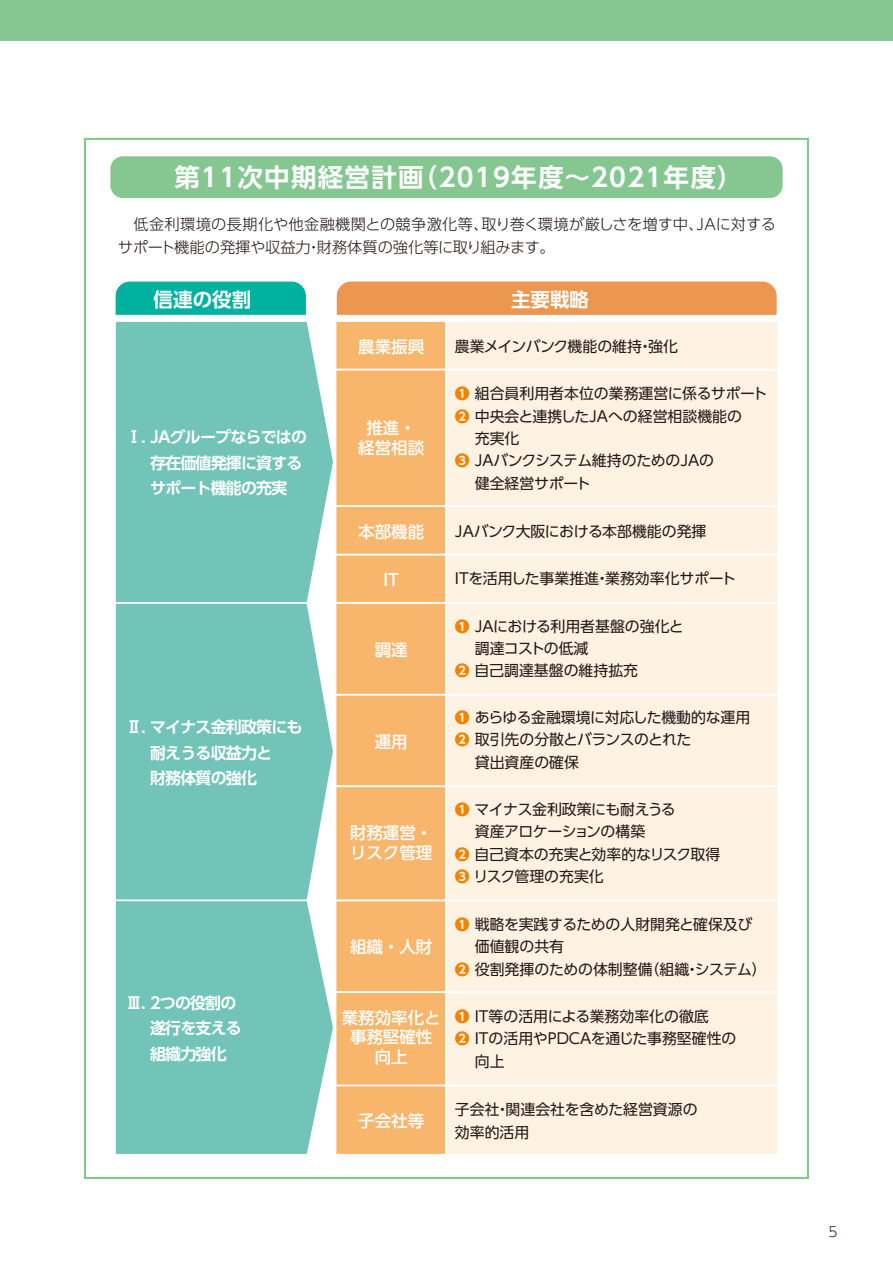
<style>
.page{position:relative;width:893px;height:1263px;background:#fff}
.page>*{position:absolute;margin:0;border:0;box-sizing:border-box;transform-origin:0 0}
.t1{font:25.5px "UD Shin Go NT Pro De Bold 90 pv RKSJ H";letter-spacing:.05em;color:#fff}
.t2{font:19.5px "UD Shin Go Pro De Bold 90 pv RKSJ H";color:#fff}
.t3{font:16.5px/19.8px "UD Shin Go Pro Medium 90 pv RKSJ H";color:#fff;text-align:center}
.t4{font:15.9px/25.5px "UD Shin Go Pro De Bold 90 pv RKSJ H";letter-spacing:-.05em;color:#fff}
.t5{font:15.3px/23.4px "UD Shin Go Pr 6 N Light 90 pv RKSJ H";color:#231916}
.t6{font:14.85px/22.4px "UD Shin Go Pro Regular 90 pv RKSJ H";color:#231916}
.t7{font:14.85px/22.4px "UD Shin Go Pro Regular 90 pv RKSJ H";letter-spacing:-.02em;color:#231916}
.t8{font:14.85px "UD Shin Go Pro Regular 90 pv RKSJ H";letter-spacing:-.035em;color:#231916}
.t9{font:13.8px "UD Shin Go Pr 6 N Light 90 pv RKSJ H";color:#231916}
.s1{font-family:"UD Shin Go Pro Bold 90 pv RKSJ H";color:#f08300}
</style>
<div class="page">
<div style="left:0;top:0;width:893px;height:40px;background:#86c791"></div>
<svg style="left:115px;top:321px;width:218px;height:280px;background:#7ac7bb"></svg>
<svg style="left:115px;top:601px;width:218px;height:298px;background:#7bc8bc"></svg>
<svg style="left:115px;top:899px;width:218px;height:255px;background:#7bc8bc"></svg>
<svg style="left:115px;top:281px;width:192px;height:35px;background:#11b6a6"></svg>
<svg style="left:336px;top:281px;width:442px;height:34px;background:#eb9a55"></svg>
<div style="left:338px;top:323px;width:106px;height:829px;background:#f7b66c"></div>
<div style="left:335px;top:320px;width:112px;height:50px;border:2px solid #fff"></div>
<div style="left:335px;top:369px;width:112px;height:138px;border:2px solid #fff"></div>
<div style="left:335px;top:505px;width:112px;height:50px;border:2px solid #fff"></div>
<div style="left:335px;top:554px;width:112px;height:50px;border:2px solid #fff"></div>
<div style="left:335px;top:602px;width:112px;height:93px;border:2px solid #fff"></div>
<div style="left:335px;top:694px;width:112px;height:93px;border:2px solid #fff"></div>
<div style="left:335px;top:785px;width:112px;height:116px;border:2px solid #fff"></div>
<div style="left:335px;top:900px;width:112px;height:93px;border:2px solid #fff"></div>
<div style="left:335px;top:991px;width:112px;height:95px;border:2px solid #fff"></div>
<div style="left:335px;top:1085px;width:112px;height:70px;border:2px solid #fff"></div>
<div style="left:448px;top:323px;width:328px;height:829px;background:#fef2e3"></div>
<div style="left:445px;top:320px;width:334px;height:50px;border:2px solid #fff"></div>
<div style="left:445px;top:369px;width:334px;height:138px;border:2px solid #fff"></div>
<div style="left:445px;top:505px;width:334px;height:50px;border:2px solid #fff"></div>
<div style="left:445px;top:554px;width:334px;height:50px;border:2px solid #fff"></div>
<div style="left:445px;top:602px;width:334px;height:93px;border:2px solid #fff"></div>
<div style="left:445px;top:694px;width:334px;height:93px;border:2px solid #fff"></div>
<div style="left:445px;top:785px;width:334px;height:116px;border:2px solid #fff"></div>
<div style="left:445px;top:900px;width:334px;height:93px;border:2px solid #fff"></div>
<div style="left:445px;top:991px;width:334px;height:95px;border:2px solid #fff"></div>
<div style="left:445px;top:1085px;width:334px;height:70px;border:2px solid #fff"></div>
<div style="left:110px;top:156px;width:673px;height:42px;background:#86c791;border-radius:13px"></div>
<h1 class="t1" style="left:174px;top:168px;width:570px">第11次中期経営計画（2019年度～2021年度）</h1>
<p class="t5" style="left:118px;top:215px;width:660px">　低金利環境の長期化や他金融機関との競争激化等、取り巻く環境が厳しさを増す中、JAに対するサポート機能の発揮や収益力・財務体質の強化等に取り組みます。</p>
<h2 class="t2" style="left:154px;top:292px;width:99px">信連の役割</h2>
<h2 class="t2" style="left:511px;top:292px;width:79px">主要戦略</h2>
<p class="t3" style="left:358px;top:339px;width:67px">農業振興</p>
<p class="t8" style="left:455px;top:340px;width:224px">農業メインバンク機能の維持・強化</p>
<p class="t4" style="left:150px;top:427px;width:158px;text-indent:-24px">Ⅰ. JAグループならではの存在価値発揮に資するサポート機能の充実</p>
<p class="t4" style="left:150px;top:717px;width:154px;text-indent:-24px">Ⅱ. マイナス金利政策にも耐えうる収益力と<br>財務体質の強化</p>
<p class="t4" style="left:150px;top:992px;width:93px;text-indent:-24px">Ⅲ. 2つの役割の遂行を支える組織力強化</p>
<p class="t3" style="left:358px;top:420px;width:67px">推進・経営相談</p>
<p class="t6" style="left:455px;top:385px;width:314px"><span class="s1">❶</span> 組合員利用者本位の業務運営に係るサポート<br><span class="s1">❷</span> 中央会と連携したJAへの経営相談機能の<br>　 充実化<br><span class="s1">❸</span> JAバンクシステム維持のためのJAの<br>　 健全経営サポート</p>
<p class="t3" style="left:358px;top:524px;width:67px">本部機能</p>
<p class="t6" style="left:455px;top:522px;width:253px">JAバンク大阪における本部機能の発揮</p>
<p class="t3" style="left:383px;top:572px;width:17px">IT</p>
<p class="t6" style="left:455px;top:569px;width:283px">ITを活用した事業推進・業務効率化サポート</p>
<p class="t3" style="left:375px;top:642px;width:34px">調達</p>
<p class="t3" style="left:375px;top:734px;width:34px">運用</p>
<p class="t3" style="left:350px;top:825px;width:84px;text-align:left">財務運営・リスク管理</p>
<p class="t3" style="left:350px;top:940px;width:84px">組織・人財</p>
<p class="t3" style="left:342px;top:1010px;width:100px">業務効率化と事務堅確性向上</p>
<p class="t6" style="left:455px;top:617px;width:230px"><span class="s1">❶</span> JAにおける利用者基盤の強化と　 調達コストの低減<br><span class="s1">❷</span> 自己調達基盤の維持拡充</p>
<p class="t6" style="left:455px;top:708px;width:297px"><span class="s1">❶</span> あらゆる金融環境に対応した機動的な運用<br><span class="s1">❷</span> 取引先の分散とバランスのとれた<br>　 貸出資産の確保</p>
<p class="t7" style="left:455px;top:800px;width:267px"><span class="s1">❶</span> マイナス金利政策にも耐えうる<br>　 資産アロケーションの構築<br><span class="s1">❷</span> 自己資本の充実と効率的なリスク取得<br><span class="s1">❸</span> リスク管理の充実化</p>
<p class="t6" style="left:455px;top:915px;width:313px"><span class="s1">❶</span> 戦略を実践するための人財開発と確保及び　 価値観の共有<br><span class="s1">❷</span> 役割発揮のための体制整備（組織・システム）</p>
<p class="t6" style="left:455px;top:1007px;width:283px"><span class="s1">❶</span> IT等の活用による業務効率化の徹底<br><span class="s1">❷</span> ITの活用やPDCAを通じた事務堅確性の　 向上</p>
<p class="t3" style="left:358px;top:1113px;width:67px">子会社等</p>
<p class="t6" style="left:455px;top:1100px;width:244px">子会社・関連会社を含めた経営資源の効率的活用</p>
<p class="t9" style="left:829px;top:1226px;width:11px">5</p>
</div>
